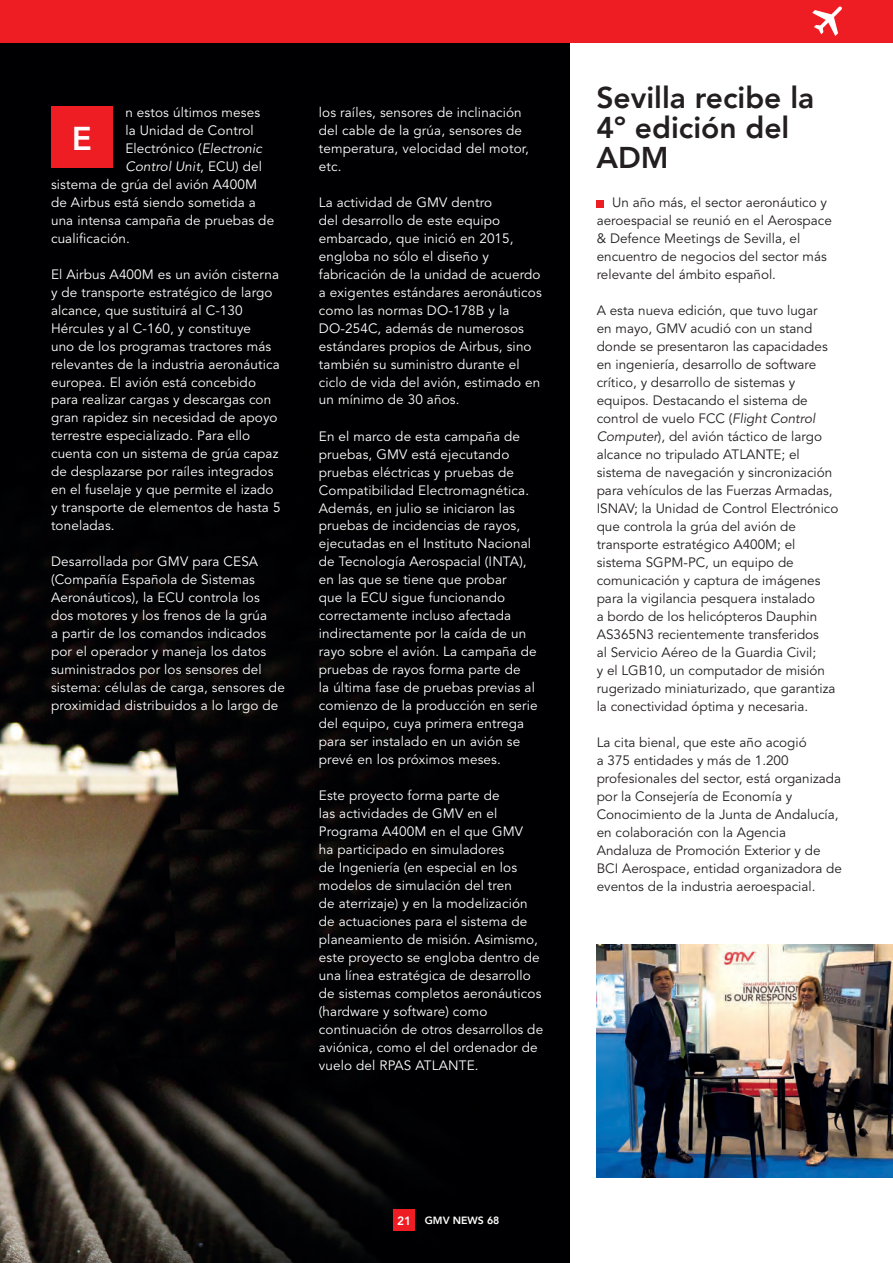
<style>
.page{position:relative;width:893px;height:1263px;background:#fff}
.page>*{position:absolute;margin:0;border:0;box-sizing:border-box;transform-origin:0 0}
.t1{font:800 33px "Avenir LT";color:#fff}
.t2{font:800 30px/30px "Avenir LT";color:#231f20}
.t3{font:13.5px/18px "Avenir LT Pro";letter-spacing:.01em;color:#fff}
.t4{font:13.5px/18px "Avenir LT Pro";color:#231f20}
.t5{font:italic 13.5px "Avenir LT Pro";letter-spacing:.01em;color:#fff}
.t6{font:800 10.5px "Avenir LT";color:#fff}
.s1{font-style:italic}
.s2{font-style:normal}
.s3{font-size:12px}
</style>
<div class="page">
<img style="left:0;top:43px;width:569px;height:1220px">
<div style="left:394px;top:1210px;width:21px;height:21px;background:#ee1d23"></div>
<div style="left:0;top:0;width:893px;height:43px;background:#ee1d23"></div>
<svg style="left:812px;top:6px;width:30px;height:30px"></svg>
<img style="left:597px;top:944px;width:296px;height:234px">
<div style="left:51px;top:106px;width:62px;height:62px;background:#ee1d23"></div>
<div style="left:597px;top:200px;width:7px;height:7px;background:#ee1d23"></div>
<p class="t3" style="left:125px;top:103px;width:136px">n estos últimos meses</p>
<p class="t3" style="left:125px;top:121px;width:130px">la Unidad de Control</p>
<p class="t3" style="left:125px;top:139px;width:138px">Electrónico (<span class="s1">Electronic</span></p>
<p class="t5" style="left:125px;top:158px;width:138px">Control Unit<span class="s2">, ECU) del</span></p>
<p class="t3" style="left:51px;top:175px;width:208px">sistema de grúa del avión A400M</p>
<p class="t3" style="left:51px;top:193px;width:206px">de Airbus está siendo sometida a</p>
<p class="t3" style="left:51px;top:211px;width:225px">una intensa campaña de pruebas de</p>
<p class="t3" style="left:51px;top:229px;width:80px">cualificación.</p>
<p class="t3" style="left:51px;top:265px;width:231px">El Airbus A400M es un avión cisterna y de transporte estratégico de largo alcance, que sustituirá al C-130<br>Hércules y al C-160, y constituye<br>uno de los programas tractores más relevantes de la industria aeronáutica europea. El avión está concebido para realizar cargas y descargas con gran rapidez sin necesidad de apoyo terrestre especializado. Para ello cuenta con un sistema de grúa capaz de desplazarse por raíles integrados en el fuselaje y que permite el izado y transporte de elementos de hasta 5 toneladas.</p>
<p class="t3" style="left:51px;top:553px;width:235px">Desarrollada por GMV para CESA (Compañía Española de Sistemas Aeronáuticos), la ECU controla los dos motores y los frenos de la grúa<br>a partir de los comandos indicados por el operador y maneja los datos suministrados por los sensores del sistema: células de carga, sensores de proximidad distribuidos a lo largo de</p>
<h1 class="t1" style="left:72px;top:119px;width:22px">E</h1>
<p class="t3" style="left:319px;top:103px;width:212px">los raíles, sensores de inclinación del cable de la grúa, sensores de temperatura, velocidad del motor, etc.</p>
<p class="t3" style="left:319px;top:193px;width:224px">La actividad de GMV dentro<br>del desarrollo de este equipo embarcado, que inició en 2015, engloba no sólo el diseño y fabricación de la unidad de acuerdo a exigentes estándares aeronáuticos como las normas DO-178B y la<br>DO-254C, además de numerosos estándares propios de Airbus, sino también su suministro durante el ciclo de vida del avión, estimado en un mínimo de 30 años.</p>
<p class="t3" style="left:319px;top:427px;width:220px">En el marco de esta campaña de pruebas, GMV está ejecutando pruebas eléctricas y pruebas de<br>Compatibilidad Electromagnética.<br>Además, en julio se iniciaron las pruebas de incidencias de rayos, ejecutadas en el Instituto Nacional de Tecnología Aerospacial (INTA), en las que se tiene que probar<br>que la ECU sigue funcionando correctamente incluso afectada indirectamente por la caída de un rayo sobre el avión. La campaña de pruebas de rayos forma parte de<br>la última fase de pruebas previas al comienzo de la producción en serie del equipo, cuya primera entrega para ser instalado en un avión se prevé en los próximos meses.</p>
<p class="t3" style="left:319px;top:787px;width:226px">Este proyecto forma parte de<br>las actividades de GMV en el<br>Programa A400M en el que GMV<br>ha participado en simuladores<br>de Ingeniería (en especial en los modelos de simulación del tren<br>de aterrizaje) y en la modelización de actuaciones para el sistema de planeamiento de misión. Asimismo, este proyecto se engloba dentro de una línea estratégica de desarrollo de sistemas completos aeronáuticos (hardware y software) como continuación de otros desarrollos de aviónica, como el del ordenador de vuelo del RPAS ATLANTE.</p>
<h2 class="t2" style="left:596px;top:82px;width:219px">Sevilla recibe la<br>4º edición del<br>ADM</h2>
<p class="t4" style="left:597px;top:194px;width:237px;text-indent:16px">Un año más, el sector aeronáutico y aeroespacial se reunió en el Aerospace &amp; Defence Meetings de Sevilla, el encuentro de negocios del sector más relevante del ámbito español.</p>
<p class="t4" style="left:597px;top:302px;width:243px">A esta nueva edición, que tuvo lugar<br>en mayo, GMV acudió con un stand donde se presentaron las capacidades en ingeniería, desarrollo de software crítico, y desarrollo de sistemas y equipos. Destacando el sistema de control de vuelo FCC (<span class="s1">Flight Control Computer</span>), del avión táctico de largo alcance no tripulado ATLANTE; el sistema de navegación y sincronización para vehículos de las Fuerzas Armadas, ISNAV; la Unidad de Control Electrónico que controla la grúa del avión de transporte estratégico A400M; el sistema SGPM-PC, un equipo de comunicación y captura de imágenes para la vigilancia pesquera instalado<br>a bordo de los helicópteros Dauphin AS365N3 recientemente transferidos<br>al Servicio Aéreo de la Guardia Civil;<br>y el LGB10, un computador de misión rugerizado miniaturizado, que garantiza la conectividad óptima y necesaria.</p>
<p class="t4" style="left:597px;top:734px;width:247px">La cita bienal, que este año acogió<br>a 375 entidades y más de 1.200 profesionales del sector, está organizada por la Consejería de Economía y Conocimiento de la Junta de Andalucía, en colaboración con la Agencia Andaluza de Promoción Exterior y de BCI Aerospace, entidad organizadora de eventos de la industria aeroespacial.</p>
<p class="t6" style="left:397px;top:1214px;width:104px"><span class="s3">21</span> GMV NEWS 68</p>
</div>
